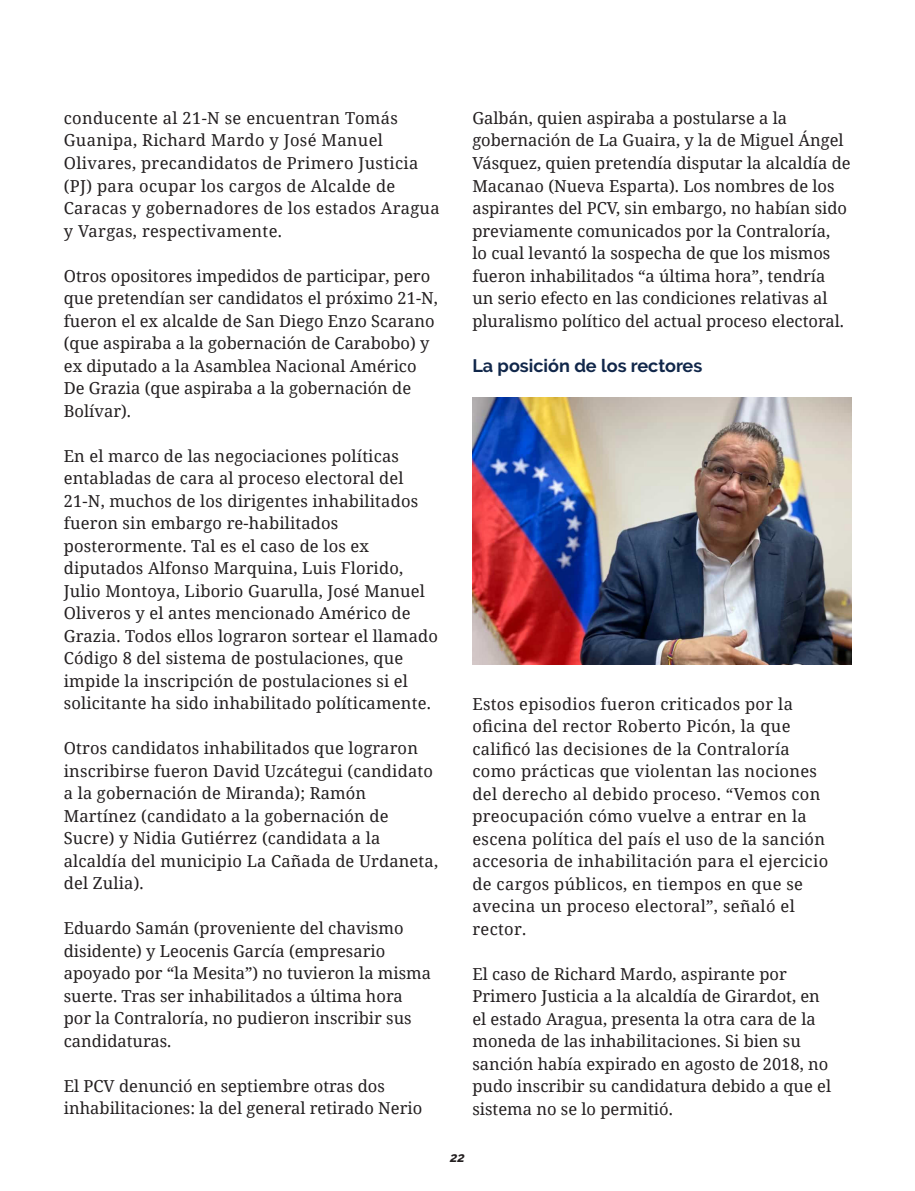
<style>
.page{position:relative;width:915px;height:1191px;background:#fff}
.page>*{position:absolute;margin:0;border:0;box-sizing:border-box;transform-origin:0 0}
.Subtitulo{font:700 18px "Raleway";color:#11274a}
.Texto_1{font:16.5px/22.5px "Noto Serif";letter-spacing:.01em;color:#231f20}
.t1{font:italic 700 13.5px "Raleway";color:#231f20}
</style>
<div class="page">
<img style="left:472px;top:397px;width:378px;height:267px">
<p class="Texto_1" style="left:64px;top:106px;width:377px">conducente al 21-N se encuentran Tomás Guanipa, Richard Mardo y José Manuel Olivares, precandidatos de Primero Justicia (PJ) para ocupar los cargos de Alcalde de Caracas y gobernadores de los estados Aragua y Vargas, respectivamente.</p>
<p class="Texto_1" style="left:64px;top:264px;width:375px">Otros opositores impedidos de participar, pero que pretendían ser candidatos el próximo 21-N, fueron el ex alcalde de San Diego Enzo Scarano (que aspiraba a la gobernación de Carabobo) y ex diputado a la Asamblea Nacional Américo De Grazia (que aspiraba a la gobernación de Bolívar).</p>
<p class="Texto_1" style="left:64px;top:444px;width:375px">En el marco de las negociaciones políticas entabladas de cara al proceso electoral del 21-N, muchos de los dirigentes inhabilitados fueron sin embargo re-habilitados posterormente. Tal es el caso de los ex diputados Alfonso Marquina, Luis Florido, Julio Montoya, Liborio Guarulla, José Manuel Oliveros y el antes mencionado Américo de Grazia. Todos ellos lograron sortear el llamado Código 8 del sistema de postulaciones, que impide la inscripción de postulaciones si el solicitante ha sido inhabilitado políticamente.</p>
<p class="Texto_1" style="left:64px;top:736px;width:376px">Otros candidatos inhabilitados que lograron inscribirse fueron David Uzcátegui (candidato a la gobernación de Miranda); Ramón Martínez (candidato a la gobernación de Sucre) y Nidia Gutiérrez (candidata a la alcaldía del municipio La Cañada de Urdaneta, del Zulia).</p>
<p class="Texto_1" style="left:64px;top:916px;width:369px">Eduardo Samán (proveniente del chavismo disidente) y Leocenis García (empresario apoyado por “la Mesita”) no tuvieron la misma suerte. Tras ser inhabilitados a última hora por la Contraloría, no pudieron inscribir sus candidaturas.</p>
<p class="Texto_1" style="left:64px;top:1074px;width:360px">El PCV denunció en septiembre otras dos inhabilitaciones: la del general retirado Nerio</p>
<p class="Texto_1" style="left:472px;top:106px;width:379px">Galbán, quien aspiraba a postularse a la gobernación de La Guaira, y la de Miguel Ángel Vásquez, quien pretendía disputar la alcaldía de Macanao (Nueva Esparta). Los nombres de los aspirantes del PCV, sin embargo, no habían sido previamente comunicados por la Contraloría,<br>lo cual levantó la sospecha de que los mismos fueron inhabilitados “a última hora”, tendría<br>un serio efecto en las condiciones relativas al pluralismo político del actual proceso electoral.</p>
<p class="Subtitulo" style="left:472px;top:355px;width:231px">La posición de los rectores</p>
<p class="Texto_1" style="left:472px;top:692px;width:357px">Estos episodios fueron criticados por la oficina del rector Roberto Picón, la que calificó las decisiones de la Contraloría como prácticas que violentan las nociones del derecho al debido proceso. “Vemos con preocupación cómo vuelve a entrar en la escena política del país el uso de la sanción accesoria de inhabilitación para el ejercicio de cargos públicos, en tiempos en que se avecina un proceso electoral”, señaló el rector.</p>
<p class="Texto_1" style="left:472px;top:962px;width:360px">El caso de Richard Mardo, aspirante por Primero Justicia a la alcaldía de Girardot, en el estado Aragua, presenta la otra cara de la moneda de las inhabilitaciones. Si bien su sanción había expirado en agosto de 2018, no pudo inscribir su candidatura debido a que el sistema no se lo permitió.</p>
<p class="t1" style="left:450px;top:1149px;width:16px">22</p>
</div>
